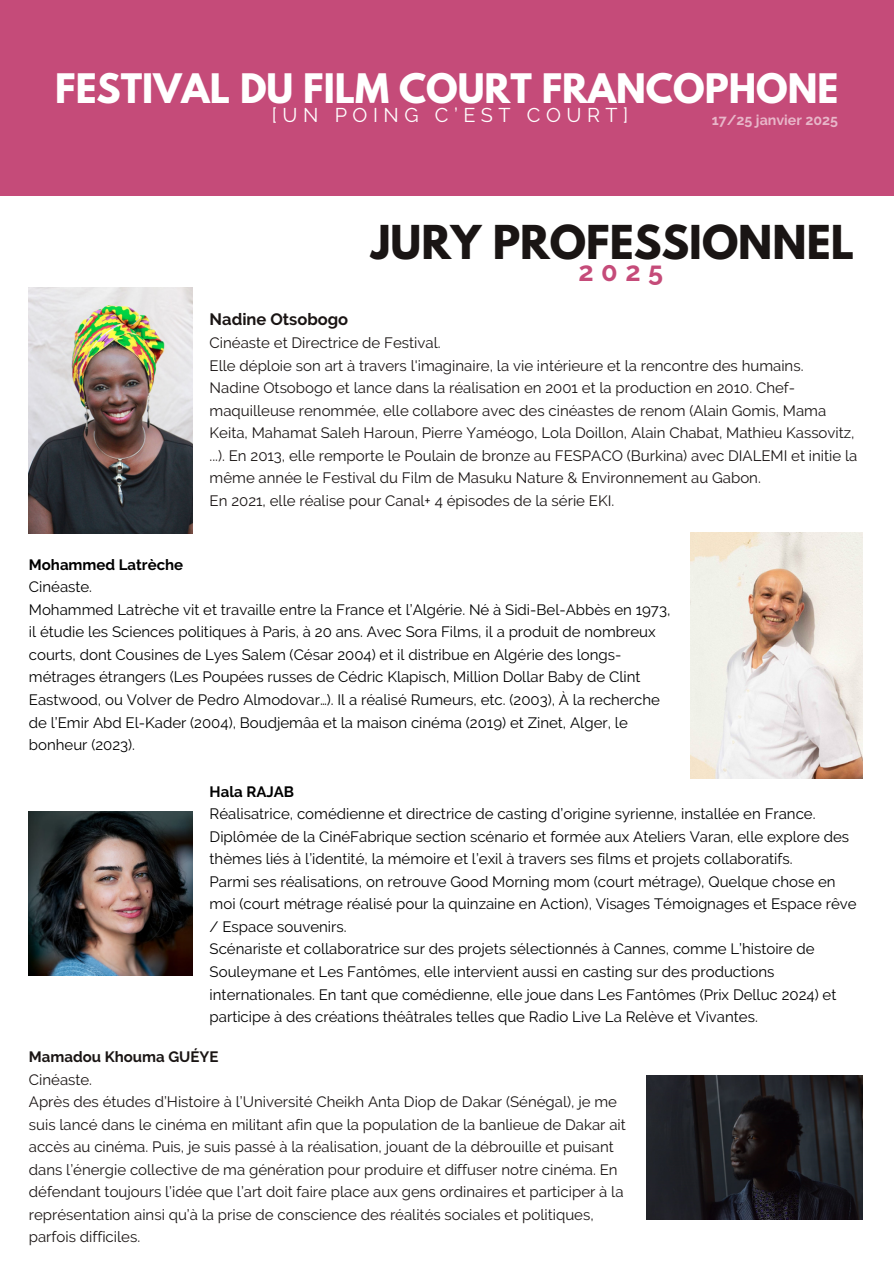
<style>
.page{position:relative;width:894px;height:1264px;background:#fff}
.page>*{position:absolute;margin:0;border:0;box-sizing:border-box;transform-origin:0 0}
.t1{font:700 41.4px "League Spartan";color:#1a1514}
.t2{font:700 36px "League Spartan";color:#fff}
.t3{font:700 27px "Raleway";color:#c54b79}
.t4{font:19.8px "Raleway";letter-spacing:.28em;color:#fff}
.t5{font:700 16.5px "Raleway";color:#1a1514}
.t6{font:15px/22.5px "Raleway";color:#000}
.t7{font:15px/22.5px "Raleway";color:#1a1514}
.t8{font:700 15px "Raleway";color:#000}
.t9{font:700 15px "Raleway";color:#1a1514}
.t10{font:700 14.25px "Raleway";color:#fff}
</style>
<div class="page">
<div style="left:0;top:0;width:893px;height:195px;background:#c54b79"></div>
<img style="left:29px;top:288px;width:163px;height:245px">
<img style="left:690px;top:533px;width:172px;height:245px">
<img style="left:29px;top:811px;width:163px;height:164px">
<img style="left:646px;top:1075px;width:215px;height:144px">
<p class="t2" style="left:55px;top:71px;width:784px">FESTIVAL DU FILM COURT FRANCOPHONE</p>
<h2 class="t4" style="left:272px;top:103px;width:358px">[UN POING C’EST COURT]</h2>
<p class="t10" style="left:711px;top:111px;width:128px">17/25 janvier 2025</p>
<h4 class="t1" style="left:371px;top:221px;width:484px">JURY PROFESSIONNEL</h4>
<h5 class="t3" style="left:578px;top:256px;width:86px">2025</h5>
<p class="t5" style="left:209px;top:309px;width:140px">Nadine Otsobogo</p>
<h1 class="t7" style="left:209px;top:332px;width:232px">Cinéaste et Directrice de Festival.</h1>
<h3 class="t7" style="left:209px;top:354px;width:595px">Elle déploie son art à travers l'imaginaire, la vie intérieure et la rencontre des humains.</h3>
<p class="t7" style="left:209px;top:377px;width:649px">Nadine Otsobogo et lance dans la réalisation en 2001 et la production en 2010. Chef&shy;maquilleuse renommée, elle collabore avec des cinéastes de renom (Alain Gomis, Mama Keita, Mahamat Saleh Haroun, Pierre Yaméogo, Lola Doillon, Alain Chabat, Mathieu Kassovitz, ...). En 2013, elle remporte le Poulain de bronze au FESPACO (Burkina) avec DIALEMI et initie la même année le Festival du Film de Masuku Nature &amp; Environnement au Gabon.</p>
<p class="t7" style="left:209px;top:489px;width:406px">En 2021, elle réalise pour Canal+ 4 épisodes de la série EKI.</p>
<p class="t8" style="left:29px;top:556px;width:156px">Mohammed Latrèche</p>
<p class="t6" style="left:29px;top:576px;width:65px">Cinéaste.</p>
<p class="t6" style="left:29px;top:598px;width:642px">Mohammed Latrèche vit et travaille entre la France et l’Algérie. Né à Sidi-Bel-Abbès en 1973, il étudie les Sciences politiques à Paris, à 20 ans. Avec Sora Films, il a produit de nombreux courts, dont Cousines de Lyes Salem (César 2004) et il distribue en Algérie des longs&shy;métrages étrangers (Les Poupées russes de Cédric Klapisch, Million Dollar Baby de Clint Eastwood, ou Volver de Pedro Almodovar…). Il a réalisé Rumeurs, etc. (2003), À la recherche de l’Emir Abd El-Kader (2004), Boudjemâa et la maison cinéma (2019) et Zinet, Alger, le bonheur (2023).</p>
<p class="t8" style="left:209px;top:782px;width:86px">Hala RAJAB</p>
<p class="t6" style="left:209px;top:802px;width:640px">Réalisatrice, comédienne et directrice de casting d’origine syrienne, installée en France.<br>Diplômée de la CinéFabrique section scénario et formée aux Ateliers Varan, elle explore des thèmes liés à l’identité, la mémoire et l’exil à travers ses films et projets collaboratifs.</p>
<p class="t6" style="left:209px;top:870px;width:648px">Parmi ses réalisations, on retrouve Good Morning mom (court métrage), Quelque chose en moi (court métrage réalisé pour la quinzaine en Action), Visages Témoignages et Espace rêve / Espace souvenirs.</p>
<p class="t6" style="left:209px;top:937px;width:628px">Scénariste et collaboratrice sur des projets sélectionnés à Cannes, comme L’histoire de Souleymane et Les Fantômes, elle intervient aussi en casting sur des productions internationales. En tant que comédienne, elle joue dans Les Fantômes (Prix Delluc 2024) et participe à des créations théâtrales telles que Radio Live La Relève et Vivantes.</p>
<p class="t9" style="left:29px;top:1048px;width:191px">Mamadou Khouma GUÉYE</p>
<p class="t7" style="left:29px;top:1068px;width:65px">Cinéaste.</p>
<p class="t7" style="left:29px;top:1090px;width:598px">Après des études d’Histoire à l’Université Cheikh Anta Diop de Dakar (Sénégal), je me suis lancé dans le cinéma en militant afin que la population de la banlieue de Dakar ait accès au cinéma. Puis, je suis passé à la réalisation, jouant de la débrouille et puisant dans l’énergie collective de ma génération pour produire et diffuser notre cinéma. En défendant toujours l’idée que l’art doit faire place aux gens ordinaires et participer à la représentation ainsi qu’à la prise de conscience des réalités sociales et politiques, parfois difficiles.</p>
</div>
